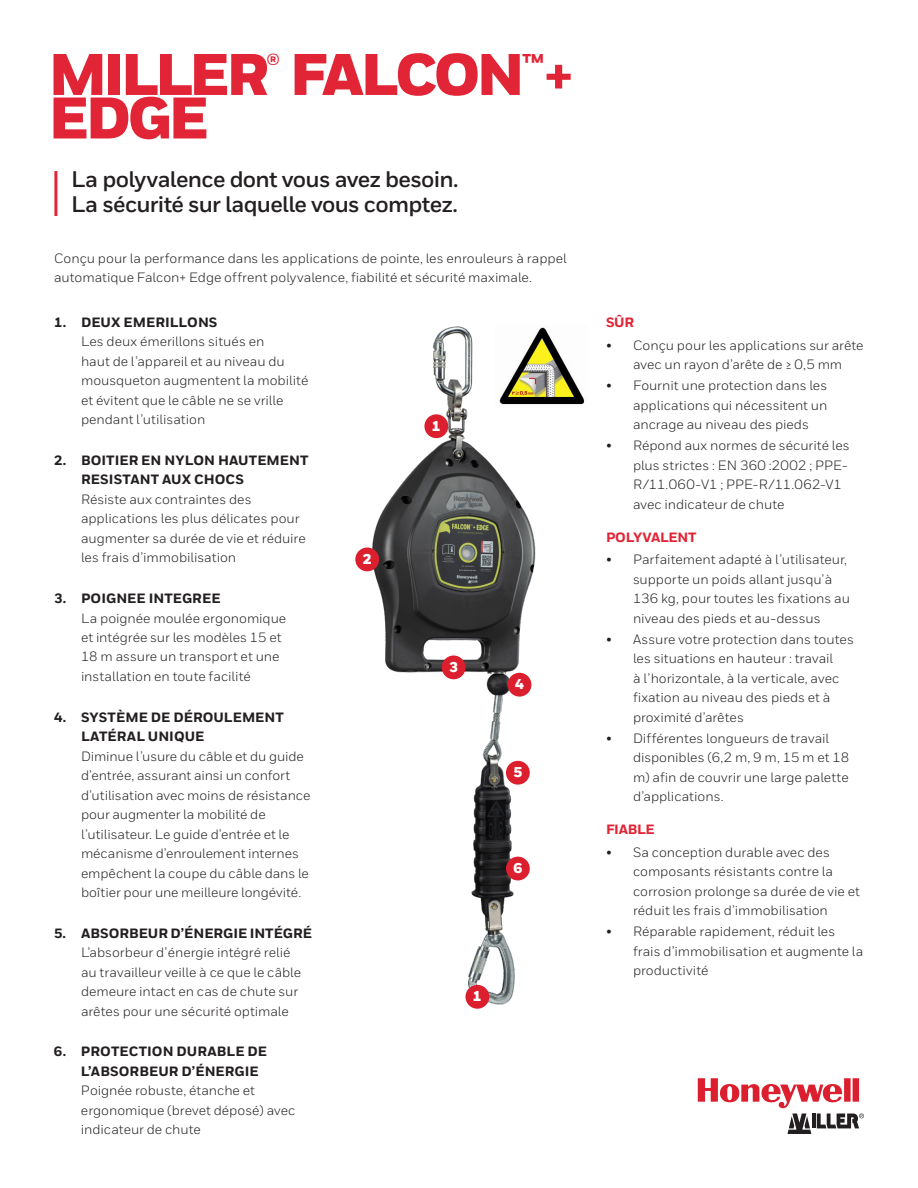
<style>
.page{position:relative;width:918px;height:1188px;background:#fff}
.page>*{position:absolute;margin:0;border:0;box-sizing:border-box;transform-origin:0 0}
.t1{font:900 58.5px/43.5px "Honeywell Sans";letter-spacing:-.06em;color:#e22536}
.t2{font:700 22.5px/25.5px "Honeywell Sans";letter-spacing:-.03em;color:#231f20}
.t3{font:900 14.25px "Honeywell Sans";color:#fff}
.t4{font:13.5px/19.5px "Honeywell Sans";color:#231f20}
.t5{font:800 13.5px/19.5px "Honeywell Sans";letter-spacing:.005em;color:#231f20}
.t6{font:800 13.5px "Honeywell Sans";letter-spacing:-.02em;color:#e22536}
</style>
<div class="page">
<svg style="left:698px;top:1078px;width:166px;height:56px"></svg>
<img style="left:355px;top:326px;width:181px;height:683px">
<div style="left:442px;top:656px;width:24px;height:23px;background:#dc1f2e;border-radius:50%"></div>
<div style="left:424px;top:414px;width:24px;height:24px;background:#dc1f2e;border-radius:50%"></div>
<div style="left:465px;top:985px;width:24px;height:24px;background:#dc1f2e;border-radius:50%"></div>
<div style="left:355px;top:548px;width:24px;height:23px;background:#dc1f2e;border-radius:50%"></div>
<div style="left:508px;top:673px;width:23px;height:24px;background:#dc1f2e;border-radius:50%"></div>
<div style="left:506px;top:761px;width:24px;height:24px;background:#dc1f2e;border-radius:50%"></div>
<div style="left:506px;top:857px;width:24px;height:23px;background:#dc1f2e;border-radius:50%"></div>
<img style="left:495px;top:326px;width:90px;height:82px">
<hr style="left:54px;top:171px;width:3px;height:45px;background:#e22536">
<h1 class="t1" style="left:49px;top:55px;width:526px">MILLER<sup>®</sup> FALCON<sup>™</sup>+<br>EDGE</h1>
<h2 class="t2" style="left:71px;top:167px;width:389px">La polyvalence dont vous avez besoin.<br>La sécurité sur laquelle vous comptez.</h2>
<p class="t4" style="left:54px;top:248px;width:514px">Conçu pour la performance dans les applications de pointe, les enrouleurs à rappel automatique Falcon+ Edge offrent polyvalence, fiabilité et sécurité maximale.</p>
<p class="t5" style="left:54px;top:313px;width:165px">1. DEUX EMERILLONS</p>
<p class="t4" style="left:81px;top:332px;width:229px">Les deux émerillons situés en<br>haut de l’appareil et au niveau du mousqueton augmentent la mobilité et évitent que le câble ne se vrille pendant l’utilisation</p>
<p class="t5" style="left:81px;top:451px;width:229px;text-indent:-27px">2. BOITIER EN NYLON HAUTEMENT<br>RESISTANT AUX CHOCS</p>
<p class="t4" style="left:81px;top:490px;width:226px">Résiste aux contraintes des applications les plus délicates pour augmenter sa durée de vie et réduire les frais d’immobilisation</p>
<p class="t5" style="left:54px;top:589px;width:168px">3. POIGNEE INTEGREE</p>
<p class="t4" style="left:81px;top:608px;width:207px">La poignée moulée ergonomique et intégrée sur les modèles 15 et<br>18 m assure un transport et une installation en toute facilité</p>
<p class="t5" style="left:81px;top:708px;width:205px;text-indent:-27px">4. SYSTÈME DE DÉROULEMENT<br>LATÉRAL UNIQUE</p>
<p class="t4" style="left:81px;top:746px;width:231px">Diminue l’usure du câble et du guide d’entrée, assurant ainsi un confort d’utilisation avec moins de résistance pour augmenter la mobilité de l’utilisateur. Le guide d’entrée et le mécanisme d’enroulement internes empêchent la coupe du câble dans le boîtier pour une meilleure longévité.</p>
<p class="t5" style="left:54px;top:924px;width:259px">5. ABSORBEUR D’ÉNERGIE INTÉGRÉ</p>
<p class="t4" style="left:81px;top:943px;width:222px">L’absorbeur d’énergie intégré relié au travailleur veille à ce que le câble demeure intact en cas de chute sur arêtes pour une sécurité optimale</p>
<p class="t5" style="left:81px;top:1042px;width:188px;text-indent:-27px">6. PROTECTION DURABLE DE<br>L’ABSORBEUR D’ÉNERGIE</p>
<p class="t4" style="left:81px;top:1081px;width:216px">Poignée robuste, étanche et ergonomique (brevet déposé) avec indicateur de chute</p>
<p class="t3" style="left:432px;top:417px;width:10px">1</p>
<p class="t3" style="left:363px;top:550px;width:10px">2</p>
<p class="t3" style="left:449px;top:658px;width:10px">3</p>
<p class="t3" style="left:515px;top:676px;width:10px">4</p>
<p class="t3" style="left:513px;top:764px;width:10px">5</p>
<p class="t3" style="left:513px;top:859px;width:10px">6</p>
<p class="t3" style="left:473px;top:988px;width:10px">1</p>
<p class="t6" style="left:606px;top:315px;width:30px">SÛR</p>
<p class="t4" style="left:606px;top:335px;width:259px;text-align:center">• Conçu pour les applications sur arête avec un rayon d’arête de ≥ 0,5 mm</p>
<p class="t4" style="left:633px;top:376px;width:196px;text-align:justify;text-indent:-27px">• Fournit une protection dans les applications qui nécessitent un ancrage au niveau des pieds</p>
<p class="t4" style="left:633px;top:436px;width:218px;text-indent:-27px">• Répond aux normes de sécurité les plus strictes : EN 360 :2002 ; PPE-<br>R/11.060-V1 ; PPE-R/11.062-V1 avec indicateur de chute</p>
<p class="t6" style="left:606px;top:529px;width:92px">POLYVALENT</p>
<p class="t4" style="left:633px;top:550px;width:219px;text-indent:-27px">• Parfaitement adapté à l’utilisateur, supporte un poids allant jusqu’à 136 kg, pour toutes les fixations au niveau des pieds et au-dessus</p>
<p class="t4" style="left:633px;top:629px;width:222px;text-indent:-27px">• Assure votre protection dans toutes les situations en hauteur : travail<br>à l’horizontale, à la verticale, avec fixation au niveau des pieds et à proximité d’arêtes</p>
<p class="t4" style="left:633px;top:728px;width:218px;text-indent:-27px">• Différentes longueurs de travail disponibles (6,2 m, 9 m, 15 m et 18 m) afin de couvrir une large palette d’applications.</p>
<p class="t6" style="left:606px;top:822px;width:50px">FIABLE</p>
<p class="t4" style="left:633px;top:842px;width:228px;text-indent:-27px">• Sa conception durable avec des composants résistants contre la corrosion prolonge sa durée de vie et réduit les frais d’immobilisation</p>
<p class="t4" style="left:633px;top:922px;width:232px;text-indent:-27px">• Réparable rapidement, réduit les frais d’immobilisation et augmente la productivité</p>
</div>
